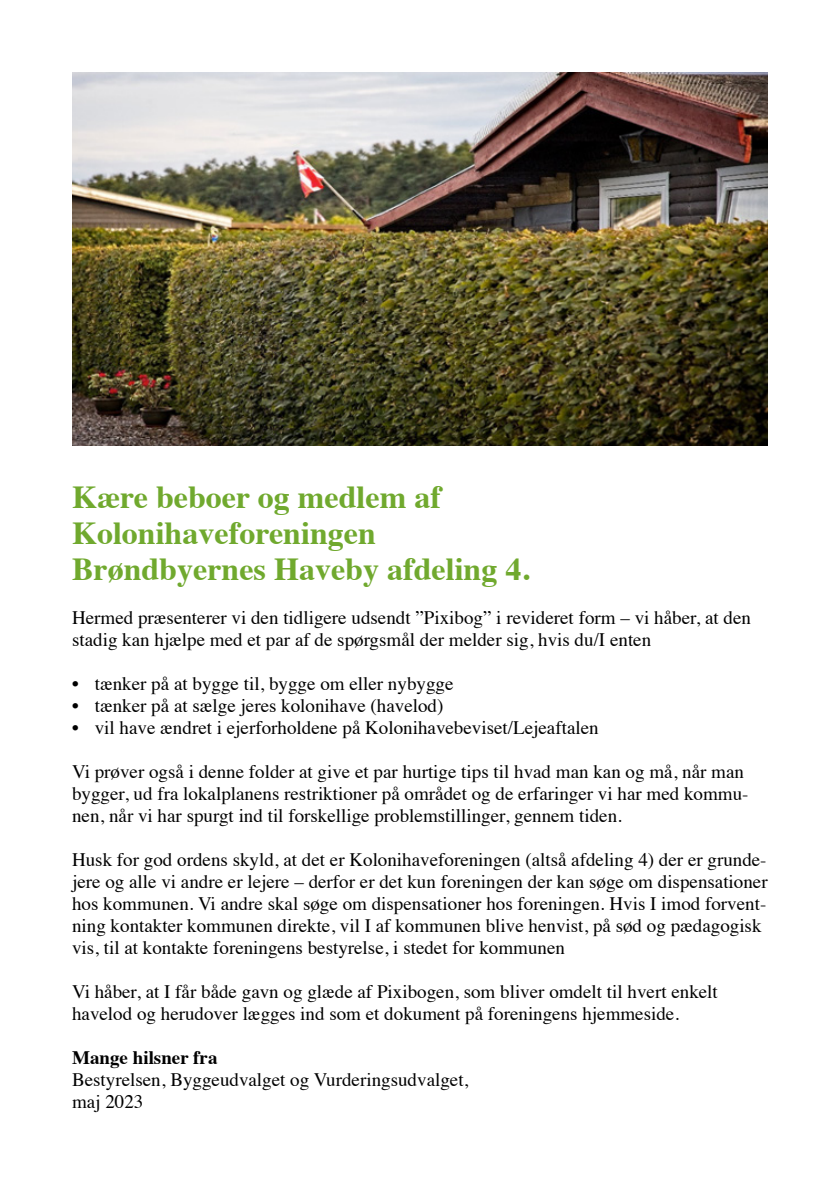
<style>
.page{position:relative;width:840px;height:1191px;background:#fff}
.page>*{position:absolute;margin:0;border:0;box-sizing:border-box;transform-origin:0 0}
.t1{font:700 32px/36px "Times";color:#70a92e}
.t2{font:19px/22px "Times";color:#000}
.t3{font:700 19px "Times";color:#000}
</style>
<div class="page">
<img style="left:72px;top:72px;width:695px;height:373px">
<h1 class="t1" style="left:72px;top:475px;width:458px">Kære beboer og medlem af<br>Kolonihaveforeningen<br>Brøndbyernes Haveby afdeling 4.</h1>
<p class="t2" style="left:72px;top:605px;width:680px">Hermed præsenterer vi den tidligere udsendt ”Pixibog” i revideret form – vi håber, at den stadig kan hjælpe med et par af de spørgsmål der melder sig, hvis du/I enten</p>
<p class="t2" style="left:72px;top:671px;width:382px">• tænker på at bygge til, bygge om eller nybygge</p>
<p class="t2" style="left:72px;top:693px;width:372px">• tænker på at sælge jeres kolonihave (havelod)</p>
<p class="t2" style="left:72px;top:715px;width:527px">• vil have ændret i ejerforholdene på Kolonihavebeviset/Lejeaftalen</p>
<p class="t2" style="left:72px;top:759px;width:677px">Vi prøver også i denne folder at give et par hurtige tips til hvad man kan og må, når man bygger, ud fra lokalplanens restriktioner på området og de erfaringer vi har med kommu&shy;nen, når vi har spurgt ind til forskellige problemstillinger, gennem tiden.</p>
<p class="t2" style="left:72px;top:847px;width:696px">Husk for god ordens skyld, at det er Kolonihaveforeningen (altså afdeling 4) der er grunde&shy;jere og alle vi andre er lejere – derfor er det kun foreningen der kan søge om dispensationer hos kommunen. Vi andre skal søge om dispensationer hos foreningen. Hvis I imod forvent&shy;ning kontakter kommunen direkte, vil I af kommunen blive henvist, på sød og pædagogisk vis, til at kontakte foreningens bestyrelse, i stedet for kommunen</p>
<p class="t2" style="left:72px;top:979px;width:647px">Vi håber, at I får både gavn og glæde af Pixibogen, som bliver omdelt til hvert enkelt havelod og herudover lægges ind som et dokument på foreningens hjemmeside.</p>
<p class="t3" style="left:72px;top:1039px;width:147px">Mange hilsner fra</p>
<p class="t2" style="left:72px;top:1067px;width:397px">Bestyrelsen, Byggeudvalget og Vurderingsudvalget, maj 2023</p>
</div>
